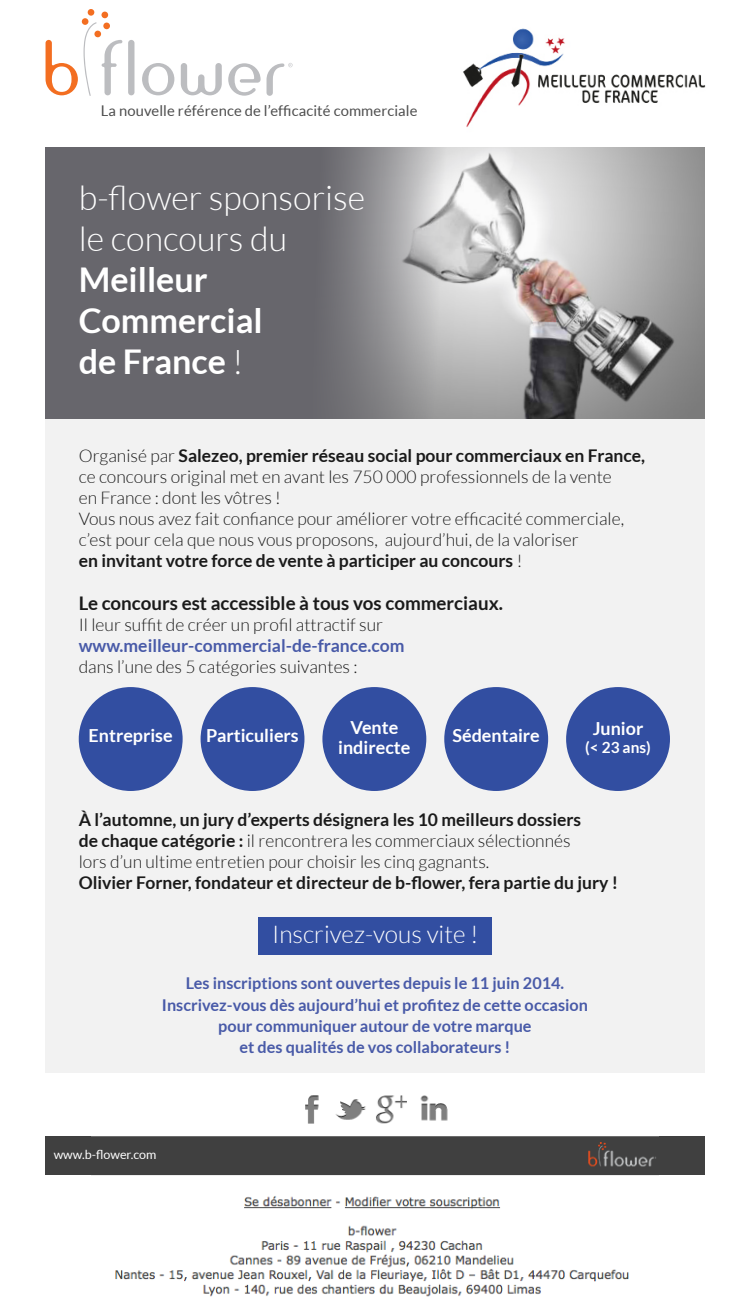
<style>
.page{position:relative;width:750px;height:1313px;background:#fff}
.page>*{position:absolute;margin:0;border:0;box-sizing:border-box;transform-origin:0 0}
.t1{font:300 34px "Lato";color:#fff}
.t2{font:700 34px "Lato";color:#fff}
.t3{font:300 24.5px "Lato";color:#fff}
.t4{font:700 18.75px "Lato";color:#1a1a1a}
.t5{font:700 18px/20.5px "Lato";color:#fff;text-align:center}
.t6{font:300 17.5px/21px "Lato";color:#1a1a1a}
.t7{font:700 17.5px "Lato";color:#1a1a1a}
.t8{font:700 17.5px "Lato";color:#485aa8}
.t9{font:700 16.25px "Lato";color:#485aa8}
.t10{font:700 15.38px "Lato";color:#fff}
.t11{font:14.75px "Lato";letter-spacing:.005em;color:#4d4d4d}
.t12{font:12.5px "Lato";color:#fff}
.s1{font-weight:300}
.s2{font-weight:700}
</style>
<div class="page">
<div style="left:45px;top:1136px;width:660px;height:38px;background:#404040"></div>
<img style="left:91px;top:1095px;width:568px;height:202px">
<div style="left:88px;top:1139px;width:168px;height:32px;background:#404040"></div>
<div style="left:45px;top:158px;width:660px;height:914px;background:#f2f2f2"></div>
<img style="left:463px;top:28px;width:243px;height:99px">
<div style="left:88px;top:9px;width:6px;height:7px;background:#f36e21;border-radius:50%"></div>
<div style="left:101px;top:11px;width:7px;height:7px;background:#f36e21;border-radius:50%"></div>
<div style="left:82px;top:18px;width:7px;height:7px;background:#f36e21;border-radius:50%"></div>
<svg style="left:46px;top:40px;width:32px;height:55px"></svg>
<svg style="left:84px;top:22px;width:38px;height:74px"></svg>
<div style="left:128px;top:40px;width:6px;height:55px;background:#bcbdc0;border-radius:3px"></div>
<svg style="left:142px;top:63px;width:32px;height:32px"></svg>
<svg style="left:228px;top:63px;width:33px;height:33px"></svg>
<svg style="left:181px;top:63px;width:41px;height:32px"></svg>
<svg style="left:267px;top:63px;width:26px;height:33px"></svg>
<div style="left:45px;top:147px;width:660px;height:272px;background:#67666c"></div>
<img style="left:333px;top:147px;width:372px;height:272px">
<div style="left:258px;top:917px;width:234px;height:38px;background:#324ea1"></div>
<div style="left:79px;top:687px;width:104px;height:104px;background:#324ea1;border-radius:50%"></div>
<div style="left:201px;top:687px;width:103px;height:104px;background:#324ea1;border-radius:50%"></div>
<div style="left:322px;top:687px;width:104px;height:104px;background:#324ea1;border-radius:50%"></div>
<div style="left:444px;top:687px;width:104px;height:104px;background:#324ea1;border-radius:50%"></div>
<div style="left:566px;top:687px;width:104px;height:104px;background:#324ea1;border-radius:50%"></div>
<p class="t11" style="left:101px;top:102px;width:318px">La nouvelle référence de l’efficacité commerciale</p>
<p class="t1" style="left:79px;top:180px;width:288px">b-flower sponsorise</p>
<p class="t1" style="left:79px;top:221px;width:210px">le concours du</p>
<p class="t2" style="left:79px;top:260px;width:130px">Meilleur</p>
<p class="t2" style="left:79px;top:301px;width:186px">Commercial</p>
<p class="t2" style="left:79px;top:342px;width:166px">de France <span class="s1">!</span></p>
<p class="t6" style="left:79px;top:445px;width:568px">Organisé par <span class="s2">Salezeo, premier réseau social pour commerciaux en France, </span>ce concours original met en avant les 750 000 professionnels de la vente<br>en France : dont les vôtres !<br>Vous nous avez fait confiance pour améliorer votre efficacité commerciale, c’est pour cela que nous vous proposons, aujourd’hui, de la valoriser<br><span class="s2">en invitant votre force de vente à participer au concours</span> !</p>
<p class="t4" style="left:79px;top:593px;width:426px">Le concours est accessible à tous vos commerciaux.</p>
<p class="t6" style="left:79px;top:614px;width:306px">Il leur suffit de créer un profil attractif sur</p>
<p class="t8" style="left:79px;top:636px;width:327px">www.meilleur-commercial-de-france.com</p>
<p class="t6" style="left:79px;top:656px;width:280px">dans l’une des 5 catégories suivantes :</p>
<p class="t5" style="left:89px;top:725px;width:86px">Entreprise</p>
<p class="t5" style="left:206px;top:725px;width:94px">Particuliers</p>
<p class="t5" style="left:338px;top:716px;width:74px">Vente indirecte</p>
<p class="t5" style="left:453px;top:725px;width:89px">Sédentaire</p>
<p class="t5" style="left:593px;top:717px;width:52px">Junior</p>
<p class="t10" style="left:585px;top:738px;width:67px">(&lt; 23 ans)</p>
<p class="t7" style="left:79px;top:810px;width:504px">À l’automne, un jury d’experts désignera les 10 meilleurs dossiers</p>
<p class="t6" style="left:79px;top:830px;width:493px"><span class="s2">de chaque catégorie :</span> il rencontrera les commerciaux sélectionnés</p>
<p class="t6" style="left:79px;top:851px;width:412px">lors d’un ultime entretien pour choisir les cinq gagnants.</p>
<p class="t7" style="left:79px;top:873px;width:541px">Olivier Forner, fondateur et directeur de b-flower, fera partie du jury !</p>
<p class="t3" style="left:272px;top:921px;width:208px">Inscrivez-vous vite !</p>
<p class="t9" style="left:186px;top:974px;width:380px">Les inscriptions sont ouvertes depuis le 11 juin 2014.</p>
<p class="t9" style="left:162px;top:995px;width:428px">Inscrivez-vous dès aujourd’hui et profitez de cette occasion</p>
<p class="t9" style="left:218px;top:1016px;width:315px">pour communiquer autour de votre marque</p>
<p class="t9" style="left:240px;top:1038px;width:272px">et des qualités de vos collaborateurs !</p>
<p class="t12" style="left:54px;top:1147px;width:104px">www.b-flower.com</p>
</div>
